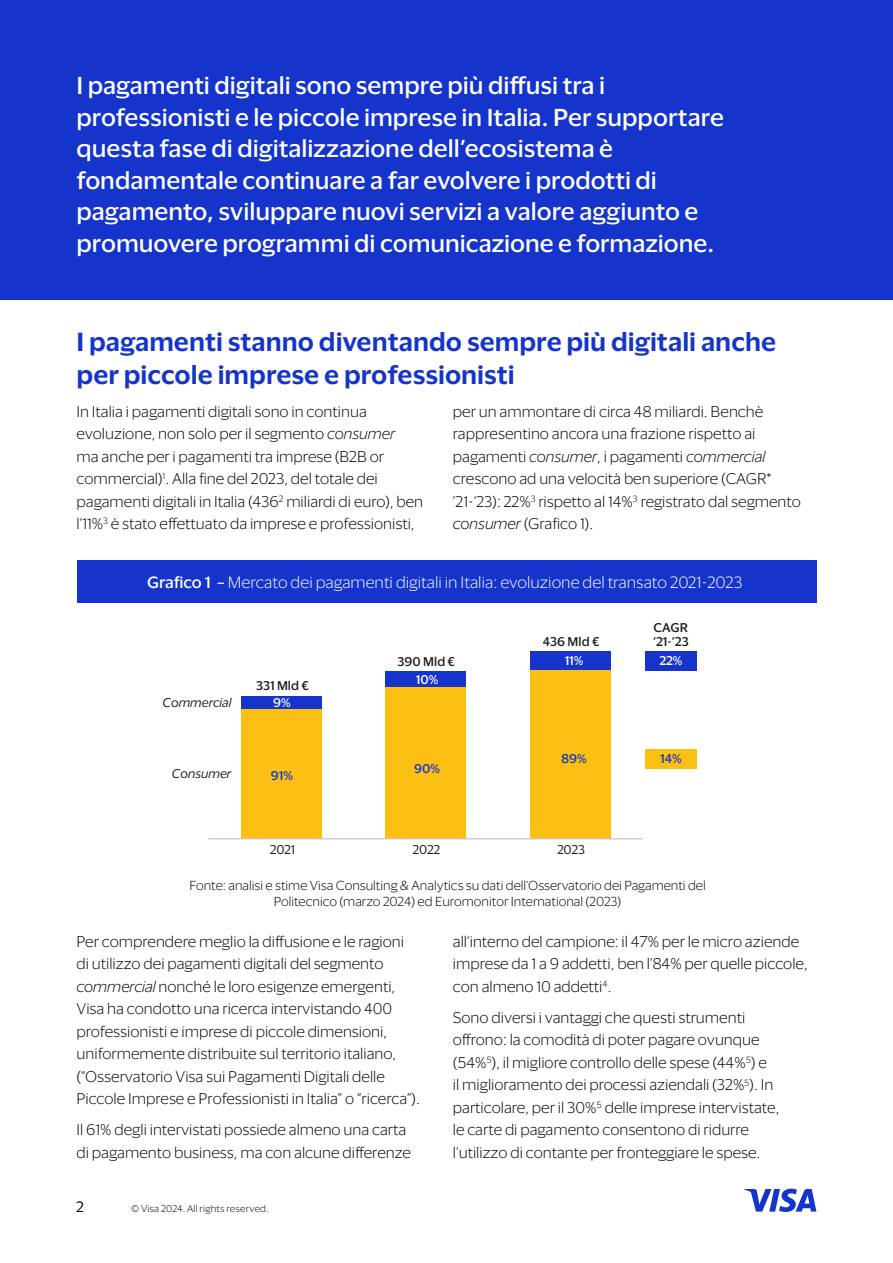
<style>
.page{position:relative;width:893px;height:1263px;background:#fff}
.page>*{position:absolute;margin:0;border:0;box-sizing:border-box;transform-origin:0 0}
.t1{font:600 24px/33px "Visa Dialect";color:#1434cb}
.t2{font:500 22.5px/31.5px "Visa Dialect";color:#fff}
.t3{font:300 15px "Visa Dialect";color:#fff}
.t4{font:300 14.25px/22.5px "Visa Dialect";color:#000}
.t5{font:300 13.5px "Visa Dialect";color:#000}
.t6{font:300 12px/16.5px "Visa Dialect";color:#000;text-align:center}
.t7{font:500 11.7px/14px "Visa Dialect";color:#1d1d1b}
.t8{font:italic 11.7px "Visa Dialect";color:#1d1d1b}
.t9{font:11.7px "Visa Dialect";color:#1d1d1b}
.t10{font:500 11.7px "Visa Dialect";color:#1434cb}
.t11{font:500 11.7px "Visa Dialect";color:#fff}
.t12{font:300 9px "Visa Dialect";letter-spacing:.025em;color:#000}
.s1{font-style:italic}
.s2{font-weight:500}
</style>
<div class="page">
<div style="left:241px;top:696px;width:81px;height:13px;background:#1434cb"></div>
<div style="left:241px;top:709px;width:81px;height:130px;background:#fcc015"></div>
<div style="left:385px;top:671px;width:81px;height:16px;background:#1434cb"></div>
<div style="left:385px;top:687px;width:81px;height:152px;background:#fcc015"></div>
<div style="left:530px;top:651px;width:81px;height:20px;background:#1434cb"></div>
<div style="left:645px;top:651px;width:52px;height:20px;background:#1434cb"></div>
<div style="left:645px;top:749px;width:52px;height:19px;background:#fcc015"></div>
<div style="left:530px;top:670px;width:81px;height:169px;background:#fcc015"></div>
<hr style="left:209px;top:838px;width:434px;height:1px;background:#c6c6c6">
<div style="left:0;top:0;width:893px;height:300px;background:#1434cb"></div>
<div style="left:77px;top:560px;width:739px;height:43px;background:#1434cb"></div>
<svg style="left:744px;top:1188px;width:72px;height:24px"></svg>
<p class="t2" style="left:77px;top:68px;width:649px">I pagamenti digitali sono sempre più diffusi tra i professionisti e le piccole imprese in Italia. Per supportare questa fase di digitalizzazione dell’ecosistema è fondamentale continuare a far evolvere i prodotti di pagamento, sviluppare nuovi servizi a valore aggiunto e promuovere programmi di comunicazione e formazione.</p>
<h1 class="t1" style="left:77px;top:324px;width:701px">I pagamenti stanno diventando sempre più digitali anche per piccole imprese e professionisti</h1>
<p class="t4" style="left:77px;top:399px;width:348px">In Italia i pagamenti digitali sono in continua evoluzione, non solo per il segmento <span class="s1">consumer<br></span>ma anche per i pagamenti tra imprese (B2B or commercial)<sup>1</sup>. Alla fine del 2023, del totale dei pagamenti digitali in Italia (436<sup>2</sup> miliardi di euro), ben l’11%<sup>3</sup> è stato effettuato da imprese e professionisti,</p>
<p class="t4" style="left:453px;top:399px;width:350px">per un ammontare di circa 48 miliardi. Benchè rappresentino ancora una frazione rispetto ai pagamenti <span class="s1">consumer</span>, i pagamenti <span class="s1">commercial </span>crescono ad una velocità ben superiore (CAGR* ’21-‘23): 22%<sup>3</sup> rispetto al 14%<sup>3</sup> registrato dal segmento <span class="s1">consumer</span> (Grafico 1).</p>
<p class="t3" style="left:147px;top:571px;width:597px"><span class="s2">Grafico 1 –</span> Mercato dei pagamenti digitali in Italia: evoluzione del transato 2021-2023</p>
<p class="t8" style="left:162px;top:693px;width:70px">Commercial</p>
<p class="t8" style="left:172px;top:765px;width:61px">Consumer</p>
<p class="t7" style="left:256px;top:678px;width:54px">331 Mld €</p>
<p class="t11" style="left:273px;top:694px;width:19px">9%</p>
<p class="t10" style="left:271px;top:767px;width:24px">91%</p>
<p class="t9" style="left:270px;top:841px;width:27px">2021</p>
<p class="t7" style="left:398px;top:653px;width:59px">390 Mld €</p>
<p class="t11" style="left:416px;top:670px;width:24px">10%</p>
<p class="t10" style="left:414px;top:760px;width:27px">90%</p>
<p class="t9" style="left:412px;top:841px;width:29px">2022</p>
<p class="t7" style="left:543px;top:633px;width:58px">436 Mld €</p>
<p class="t11" style="left:565px;top:651px;width:20px">11%</p>
<p class="t10" style="left:561px;top:749px;width:27px">89%</p>
<p class="t9" style="left:557px;top:841px;width:29px">2023</p>
<p class="t7" style="left:653px;top:620px;width:37px">CAGR ‘21-’23</p>
<p class="t11" style="left:659px;top:651px;width:25px">22%</p>
<p class="t10" style="left:660px;top:749px;width:23px">14%</p>
<p class="t6" style="left:189px;top:876px;width:518px">Fonte: analisi e stime Visa Consulting &amp; Analytics su dati dell’Osservatorio dei Pagamenti del<br>Politecnico (marzo 2024) ed Euromonitor International (2023)</p>
<p class="t4" style="left:77px;top:929px;width:345px">Per comprendere meglio la diffusione e le ragioni di utilizzo dei pagamenti digitali del segmento <span class="s1">commercial</span> nonché le loro esigenze emergenti, Visa ha condotto una ricerca intervistando 400 professionisti e imprese di piccole dimensioni, uniformemente distribuite sul territorio italiano, (“Osservatorio Visa sui Pagamenti Digitali delle Piccole Imprese e Professionisti in Italia” o “ricerca”).</p>
<p class="t4" style="left:77px;top:1118px;width:336px">Il 61% degli intervistati possiede almeno una carta di pagamento business, ma con alcune differenze</p>
<p class="t5" style="left:77px;top:1197px;width:9px">2</p>
<p class="t12" style="left:131px;top:1202px;width:139px">© Visa 2024. All rights reserved.</p>
<p class="t4" style="left:453px;top:929px;width:356px">all’interno del campione: il 47% per le micro aziende imprese da 1 a 9 addetti, ben l’84% per quelle piccole, con almeno 10 addetti<sup>4</sup>.</p>
<p class="t4" style="left:453px;top:1005px;width:328px">Sono diversi i vantaggi che questi strumenti offrono: la comodità di poter pagare ovunque (54%<sup>5</sup>), il migliore controllo delle spese (44%<sup>5</sup>) e<br>il miglioramento dei processi aziendali (32%<sup>5</sup>). In particolare, per il 30%<sup>5</sup> delle imprese intervistate, le carte di pagamento consentono di ridurre l’utilizzo di contante per fronteggiare le spese.</p>
</div>
